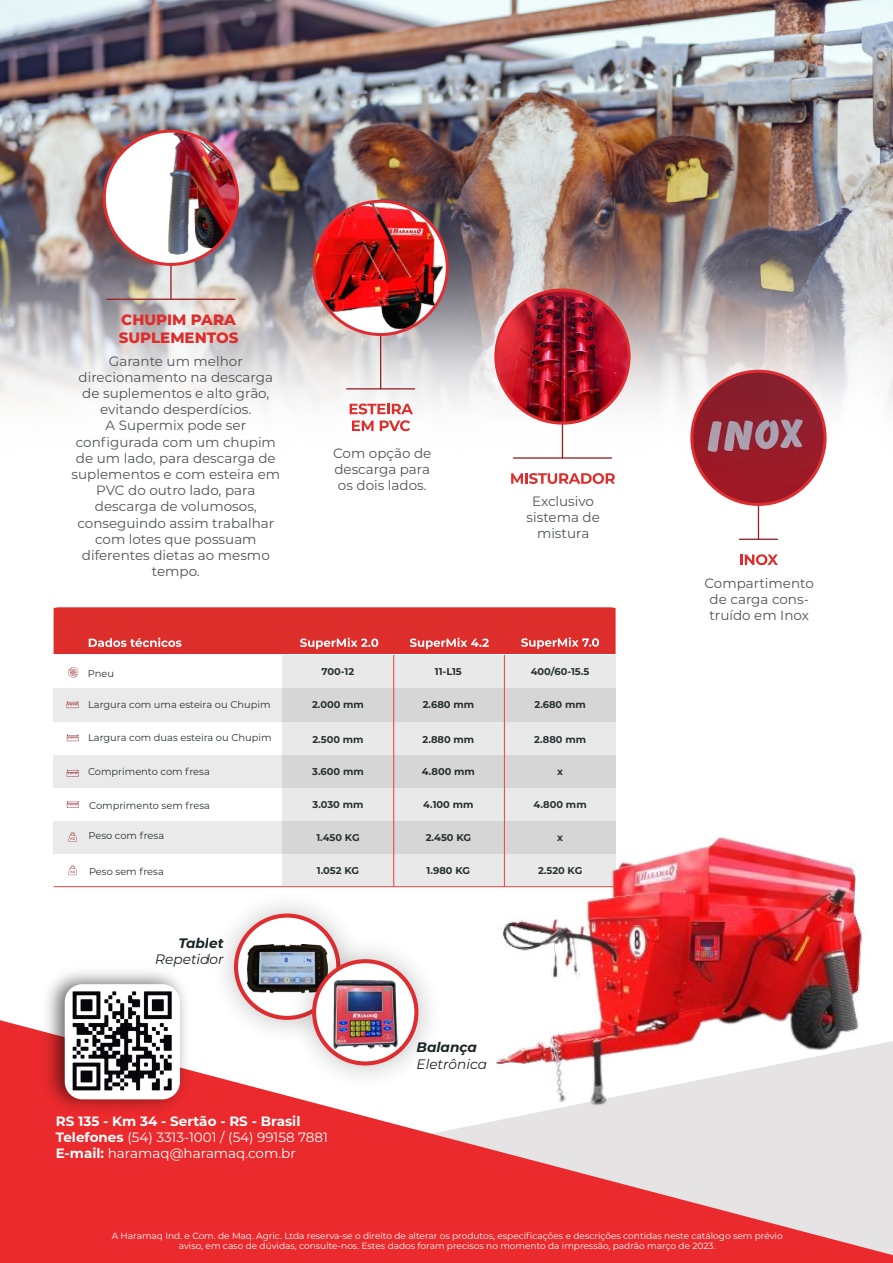
<style>
.page{position:relative;width:893px;height:1263px;background:#fff}
.page>*{position:absolute;margin:0;border:0;box-sizing:border-box;transform-origin:0 0}
.t1{font:800 15px/18px "Montserrat";color:#de2e2c}
.t2{font:italic 13.65px "Montserrat";color:#1b2427}
.t3{font:italic 700 13.65px "Montserrat";color:#1b2427}
.t4{font:13.5px/16.2px "Montserrat";color:#505454;text-align:center}
.t5{font:13.5px/16.2px "Montserrat";color:#fff}
.t6{font:700 9.9px "Montserrat";color:#283232}
.t7{font:9.9px "Montserrat";color:#283232}
.t8{font:9px/10.8px "Montserrat";color:#fff;text-align:center}
.s1{font-weight:700}
</style>
<div class="page">
<img style="left:1px;top:0;width:891px;height:566px">
<svg style="left:0;top:1020px;width:893px;height:243px;background:#ea4d50"></svg>
<svg style="left:209px;top:888px;width:156px;height:157px"></svg>
<svg style="left:234px;top:913px;width:106px;height:107px"></svg>
<div style="left:238px;top:918px;width:98px;height:98px;background:#fff;border-radius:50%"></div>
<img style="left:242px;top:936px;width:91px;height:66px">
<svg style="left:287px;top:934px;width:156px;height:156px"></svg>
<img style="left:321px;top:951px;width:37px;height:117px">
<img style="left:0;top:181px;width:132px;height:673px">
<img style="left:36px;top:971px;width:161px;height:150px">
<img style="left:65px;top:984px;width:115px;height:115px">
<svg style="left:350px;top:403px;width:63px;height:11px"></svg>
<svg style="left:352px;top:420px;width:22px;height:11px"></svg>
<svg style="left:380px;top:420px;width:30px;height:11px"></svg>
<hr style="left:170px;top:198px;width:2px;height:101px;background:#972327">
<hr style="left:107px;top:299px;width:128px;height:1px;background:#972327">
<div style="left:104px;top:131px;width:134px;height:133px;background:#fff;border-radius:50%"></div>
<hr style="left:380px;top:268px;width:1px;height:121px;background:#972327">
<hr style="left:347px;top:388px;width:68px;height:1px;background:#972327">
<svg style="left:740px;top:554px;width:38px;height:11px"></svg>
<hr style="left:758px;top:438px;width:1px;height:101px;background:#972327">
<hr style="left:739px;top:539px;width:38px;height:1px;background:#972327">
<img style="left:692px;top:371px;width:133px;height:133px;border-radius:67px">
<div style="left:690px;top:370px;width:137px;height:136px;border:3px solid #de2e32;border-radius:50%"></div>
<svg style="left:511px;top:473px;width:104px;height:11px"></svg>
<hr style="left:562px;top:356px;width:1px;height:102px;background:#972327">
<hr style="left:513px;top:457px;width:98px;height:2px;background:#972327">
<img style="left:496px;top:290px;width:133px;height:133px;border-radius:67px">
<div style="left:494px;top:288px;width:137px;height:137px;border:3px solid #de2e32;border-radius:50%"></div>
<img style="left:314px;top:201px;width:133px;height:133px;border-radius:67px">
<div style="left:313px;top:200px;width:136px;height:136px;border:3px solid #de2e32;border-radius:50%"></div>
<img style="left:125px;top:131px;width:112px;height:133px">
<div style="left:103px;top:130px;width:136px;height:136px;border:3px solid #de2e32;border-radius:50%"></div>
<div style="left:54px;top:853px;width:562px;height:34px;background:#fff"></div>
<div style="left:54px;top:820px;width:562px;height:33px;background:#ebeaeb"></div>
<div style="left:54px;top:787px;width:562px;height:33px;background:#fff"></div>
<div style="left:54px;top:754px;width:562px;height:33px;background:#ebeaeb"></div>
<div style="left:54px;top:721px;width:562px;height:33px;background:#fff"></div>
<div style="left:54px;top:688px;width:562px;height:33px;background:#ebeaeb"></div>
<div style="left:54px;top:655px;width:562px;height:33px;background:#fff"></div>
<svg style="left:54px;top:607px;width:562px;height:48px;background:#e03c3a"></svg>
<div style="left:283px;top:655px;width:111px;height:232px;background:linear-gradient(to right,#e1e0e1,#e2e1e2)"></div>
<div style="left:505px;top:655px;width:111px;height:232px;background:linear-gradient(to right,#e2e1e2,#e2e1e2)"></div>
<svg style="left:68px;top:667px;width:11px;height:11px"></svg>
<svg style="left:68px;top:832px;width:9px;height:10px"></svg>
<svg style="left:68px;top:865px;width:9px;height:10px"></svg>
<svg style="left:67px;top:801px;width:12px;height:7px"></svg>
<svg style="left:67px;top:770px;width:12px;height:7px"></svg>
<svg style="left:67px;top:734px;width:12px;height:7px"></svg>
<svg style="left:67px;top:701px;width:12px;height:7px"></svg>
<div style="left:394px;top:655px;width:110px;height:232px;background:linear-gradient(to right,#e2e1e2,#e2e1e2)"></div>
<img style="left:358px;top:741px;width:535px;height:427px">
<hr style="left:393px;top:655px;width:1px;height:232px;background:#eb4341">
<hr style="left:504px;top:655px;width:1px;height:232px;background:#eb4341">
<hr style="left:54px;top:886px;width:562px;height:1px;background:#eb4341">
<p class="t1" style="left:119px;top:310px;width:121px">CHUPIM PARA<br>SUPLEMENTOS</p>
<p class="t4" style="left:72px;top:352px;width:210px">Garante um melhor direcionamento na descarga de suplementos e alto grão, evitando desperdícios.<br>A Supermix pode ser configurada com um chupim de um lado, para descarga de suplementos e com esteira em<br>PVC do outro lado, para descarga de volumosos, conseguindo assim trabalhar com lotes que possuam diferentes dietas ao mesmo tempo.</p>
<p class="t4" style="left:333px;top:444px;width:100px;text-align:justify">Com opção de descarga para os dois lados.</p>
<p class="t4" style="left:526px;top:493px;width:75px">Exclusivo sistema de mistura</p>
<p class="t7" style="left:88px;top:666px;width:28px">Pneu</p>
<p class="t7" style="left:88px;top:697px;width:184px">Largura com uma esteira ou Chupim</p>
<p class="t7" style="left:88px;top:730px;width:185px">Largura com duas esteira ou Chupim</p>
<p class="t7" style="left:88px;top:765px;width:123px">Comprimento com fresa</p>
<p class="t7" style="left:89px;top:798px;width:122px">Comprimento sem fresa</p>
<p class="t7" style="left:88px;top:829px;width:77px">Peso com fresa</p>
<p class="t7" style="left:89px;top:865px;width:76px">Peso sem fresa</p>
<p class="t3" style="left:178px;top:933px;width:47px">Tablet</p>
<p class="t2" style="left:155px;top:950px;width:70px">Repetidor</p>
<p class="t6" style="left:322px;top:664px;width:34px">700-12</p>
<p class="t6" style="left:435px;top:664px;width:28px">11-L15</p>
<p class="t6" style="left:531px;top:664px;width:60px">400/60-15.5</p>
<p class="t6" style="left:312px;top:697px;width:53px">2.000 mm</p>
<p class="t6" style="left:423px;top:697px;width:53px">2.680 mm</p>
<p class="t6" style="left:534px;top:697px;width:53px">2.680 mm</p>
<p class="t6" style="left:312px;top:732px;width:53px">2.500 mm</p>
<p class="t6" style="left:422px;top:732px;width:53px">2.880 mm</p>
<p class="t6" style="left:534px;top:732px;width:53px">2.880 mm</p>
<p class="t6" style="left:312px;top:765px;width:53px">3.600 mm</p>
<p class="t6" style="left:422px;top:765px;width:55px">4.800 mm</p>
<p class="t6" style="left:313px;top:798px;width:52px">3.030 mm</p>
<p class="t6" style="left:423px;top:798px;width:52px">4.100 mm</p>
<p class="t6" style="left:534px;top:798px;width:55px">4.800 mm</p>
<p class="t6" style="left:316px;top:830px;width:45px">1.450 KG</p>
<p class="t6" style="left:426px;top:830px;width:47px">2.450 KG</p>
<p class="t6" style="left:317px;top:863px;width:44px">1.052 KG</p>
<p class="t6" style="left:427px;top:863px;width:45px">1.980 KG</p>
<p class="t6" style="left:538px;top:863px;width:46px">2.520 KG</p>
<p class="t6" style="left:557px;top:764px;width:7px">x</p>
<p class="t6" style="left:557px;top:831px;width:7px">x</p>
<p class="t3" style="left:416px;top:1037px;width:62px">Balança</p>
<p class="t2" style="left:416px;top:1054px;width:72px">Eletrônica</p>
<p class="t5" style="left:56px;top:1112px;width:274px"><span class="s1">RS 135 - Km 34 - Sertão - RS - Brasil<br>Telefones</span> (54) 3313-1001 / (54) 99158 7881<br><span class="s1">E-mail:</span> haramaq@haramaq.com.br</p>
<p class="t4" style="left:704px;top:574px;width:111px">Compartimento de carga cons&shy;truído em Inox</p>
<p class="t8" style="left:112px;top:1229px;width:672px">A Haramaq Ind. e Com. de Maq. Agric. Ltda reserva-se o direito de alterar os produtos, especificações e descrições contidas neste catálogo sem prévio aviso, em caso de dúvidas, consulte-nos. Estes dados foram precisos no momento da impressão, padrão março de 2023.</p>
</div>
